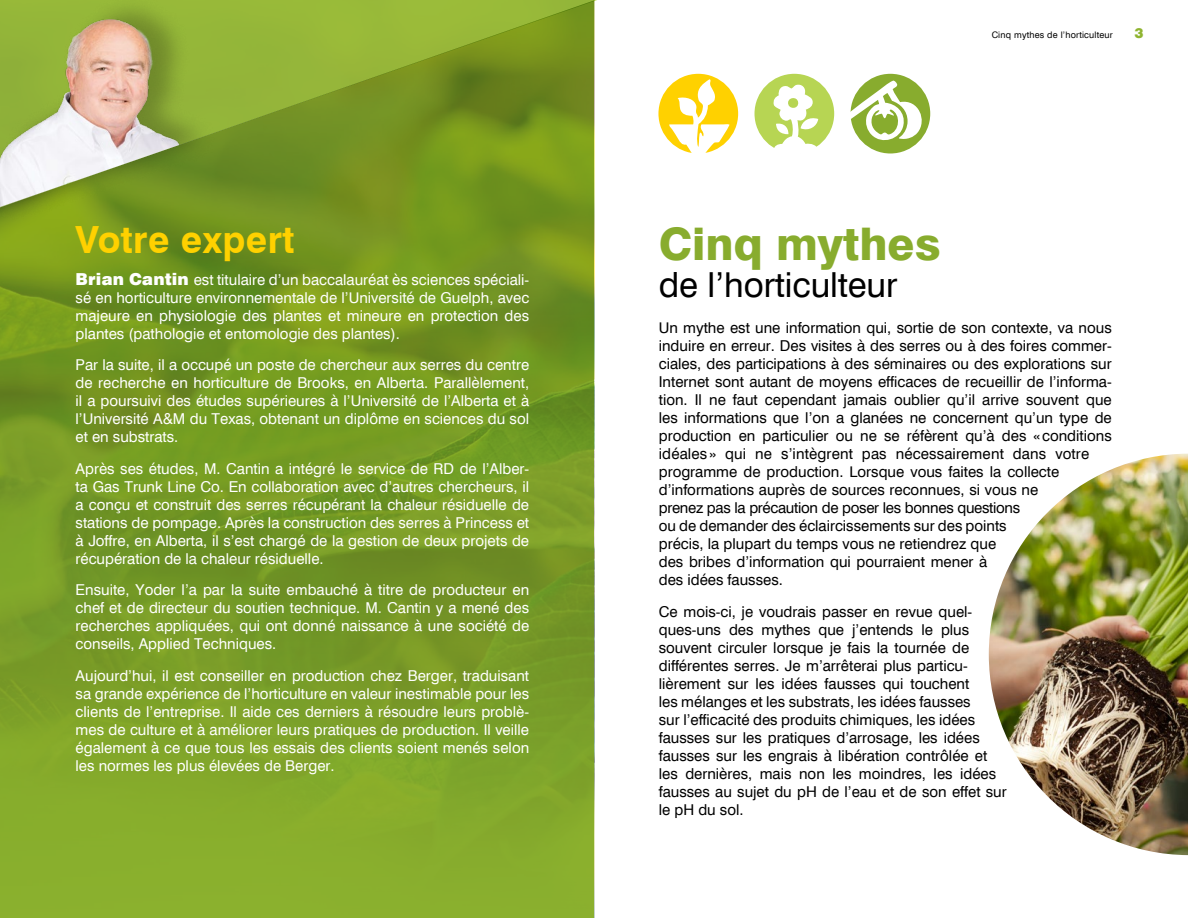
<style>
.page{position:relative;width:1188px;height:918px;background:#fff}
.page>*{position:absolute;margin:0;border:0;box-sizing:border-box;transform-origin:0 0}
.t1{font:800 45px "Swiss 721 BT";color:#88ac2e}
.t2{font:700 37.5px "Swiss 721 BT";letter-spacing:.01em;color:#ffd100}
.t3{font:34.5px "Swiss 721 BT";color:#000}
.t4{font:15px/18px "Swiss 721 BT";color:#fff;text-align:justify}
.t5{font:15px/18px "Swiss 721 BT";color:#000}
.t6{font:900 13.8px "Swiss 721 BT";color:#8fb430}
.t7{font:9px "Swiss 721 BT";letter-spacing:.025em;color:#000}
.s1{font-weight:900;font-size:16.5px}
</style>
<div class="page">
<img style="left:989px;top:454px;width:199px;height:401px">
<svg style="left:0;top:212px;width:594px;height:706px;background:#799d25"></svg>
<svg style="left:218px;top:210px;width:377px;height:2px"></svg>
<svg style="left:218px;top:0;width:379px;height:210px;background:#7f9d28"></svg>
<div style="left:0;top:0;width:218px;height:222px;background:#000;opacity:.24"></div>
<img style="left:0;top:9px;width:217px;height:198px">
<div style="left:658px;top:74px;width:80px;height:79px;background:#ffd100;border-radius:50%"></div>
<svg style="left:669px;top:79px;width:61px;height:74px"></svg>
<div style="left:755px;top:74px;width:79px;height:79px;background:#b7d553;border-radius:50%"></div>
<svg style="left:773px;top:84px;width:45px;height:69px"></svg>
<div style="left:851px;top:74px;width:79px;height:79px;background:#88ac2e;border-radius:50%"></div>
<svg style="left:850px;top:80px;width:77px;height:65px"></svg>
<h2 class="t2" style="left:76px;top:217px;width:220px">Votre expert</h2>
<p class="t4" style="left:76px;top:270px;width:455px"><span class="s1">Brian Cantin</span> est titulaire d’un baccalauréat ès sciences spéciali&shy;sé en horticulture environnementale de l’Université de Guelph, avec majeure en physiologie des plantes et mineure en protection des plantes (pathologie et entomologie des plantes).</p>
<p class="t4" style="left:76px;top:356px;width:455px">Par la suite, il a occupé un poste de chercheur aux serres du centre de recherche en horticulture de Brooks, en Alberta. Parallèlement, il a poursuivi des études supérieures à l’Université de l’Alberta et à l’Université A&amp;M du Texas, obtenant un diplôme en sciences du sol et en substrats.</p>
<p class="t4" style="left:76px;top:459px;width:455px">Après ses études, M. Cantin a intégré le service de RD de l’Alber&shy;ta Gas Trunk Line Co. En collaboration avec d’autres chercheurs, il a conçu et construit des serres récupérant la chaleur résiduelle de stations de pompage. Après la construction des serres à Princess et à Joffre, en Alberta, il s’est chargé de la gestion de deux projets de récupération de la chaleur résiduelle.</p>
<p class="t4" style="left:76px;top:581px;width:455px">Ensuite, Yoder l’a par la suite embauché à titre de producteur en chef et de directeur du soutien technique. M. Cantin y a mené des recherches appliquées, qui ont donné naissance à une société de conseils, Applied Techniques.</p>
<p class="t4" style="left:76px;top:666px;width:455px">Aujourd’hui, il est conseiller en production chez Berger, traduisant sa grande expérience de l’horticulture en valeur inestimable pour les clients de l’entreprise. Il aide ces derniers à résoudre leurs problè&shy;mes de culture et à améliorer leurs pratiques de production. Il veille également à ce que tous les essais des clients soient menés selon les normes les plus élevées de Berger.</p>
<p class="t7" style="left:992px;top:30px;width:123px">Cinq mythes de l’horticulteur</p>
<p class="t6" style="left:1135px;top:25px;width:11px">3</p>
<h1 class="t1" style="left:659px;top:216px;width:283px">Cinq mythes</h1>
<h3 class="t3" style="left:659px;top:264px;width:240px">de l’horticulteur</h3>
<p class="t5" style="left:659px;top:319px;width:455px">Un mythe est une information qui, sortie de son contexte, va nous induire en erreur. Des visites à des serres ou à des foires commer&shy;ciales, des participations à des séminaires ou des explorations sur Internet sont autant de moyens efficaces de recueillir de l’informa&shy;tion. Il ne faut cependant jamais oublier qu’il arrive souvent que les informations que l’on a glanées ne concernent qu’un type de production en particulier ou ne se réfèrent qu’à des «conditions idéales » qui ne s’intègrent pas nécessairement dans votre programme de production. Lorsque vous faites la collecte d’informations auprès de sources reconnues, si vous ne<br>prenez pas la précaution de poser les bonnes questions<br>ou de demander des éclaircissements sur des points<br>précis, la plupart du temps vous ne retiendrez que<br>des bribes d’information qui pourraient mener à<br>des idées fausses.</p>
<p class="t5" style="left:659px;top:602px;width:350px">Ce mois-ci, je voudrais passer en revue quel&shy;ques-uns des mythes que j’entends le plus souvent circuler lorsque je fais la tournée de différentes serres. Je m’arrêterai plus particu&shy;lièrement sur les idées fausses qui touchent<br>les mélanges et les substrats, les idées fausses<br>sur l’efficacité des produits chimiques, les idées fausses sur les pratiques d’arrosage, les idées fausses sur les engrais à libération contrôlée et les dernières, mais non les moindres, les idées fausses au sujet du pH de l’eau et de son effet sur le pH du sol.</p>
</div>
